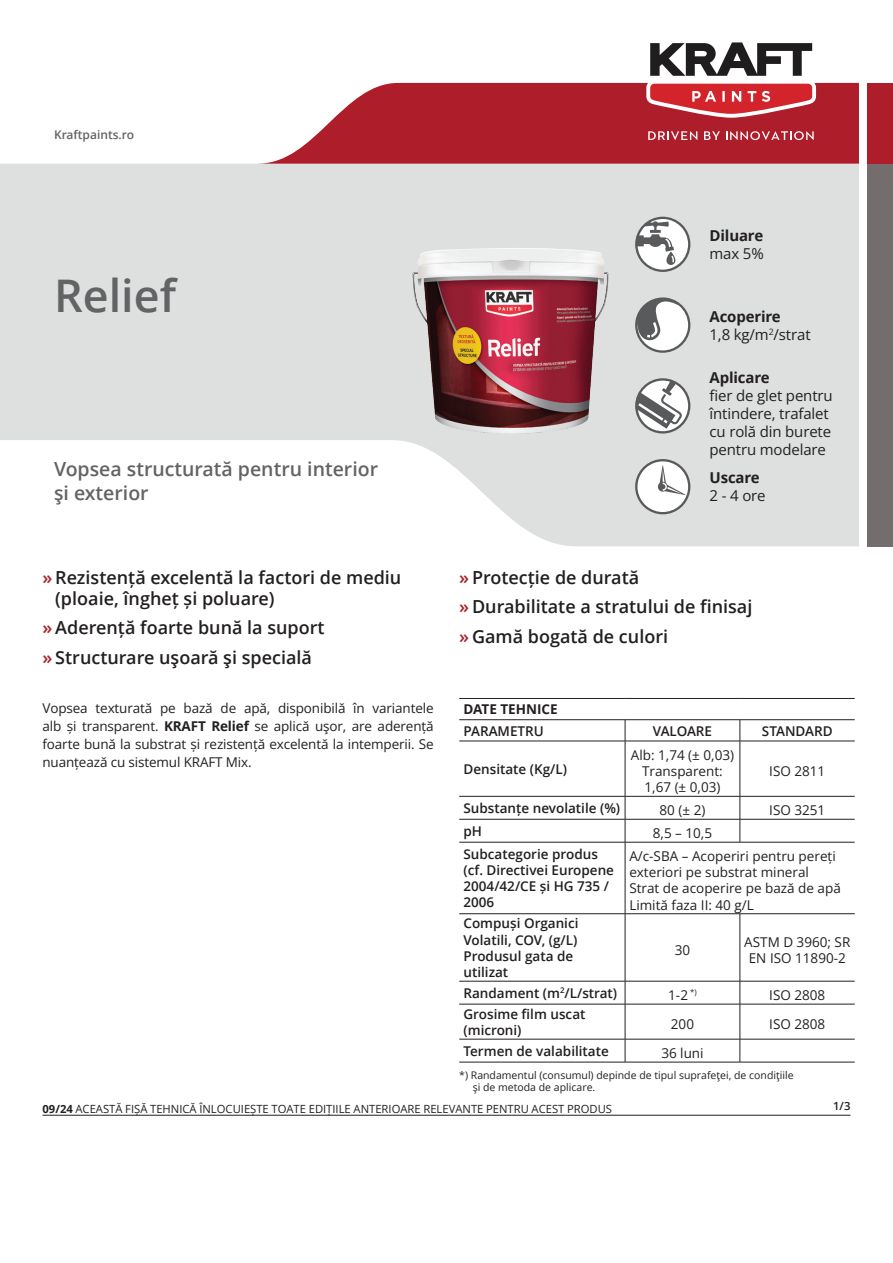
<style>
.page{position:relative;width:893px;height:1263px;background:#fff}
.page>*{position:absolute;margin:0;border:0;box-sizing:border-box;transform-origin:0 0}
.t1{font:600 45px "Open Sans";color:#636366}
.t2{font:600 19.5px/23.4px "Open Sans";color:#636366}
.t3{font:600 18px/29.5px "Open Sans";color:#231f20}
.t4{font:15px/18px "Open Sans";letter-spacing:-.01em;color:#231f20}
.t5{font:700 15px "Open Sans";letter-spacing:-.01em;color:#231f20}
.t6{font:13.5px/16.2px "Open Sans";color:#231f20;text-align:center}
.t7{font:600 13.5px/16.2px "Open Sans";color:#231f20}
.t8{font:700 13.5px "Open Sans";color:#231f20}
.t9{font:600 12px "Open Sans";color:#636366}
.t10{font:11.25px "Open Sans";color:#231f20}
.t11{font:600 11.25px "Open Sans";color:#231f20}
.t12{font:10.5px/12.6px "Open Sans";color:#231f20}
.s1{color:#a92228}
.s2{font-weight:700}
</style>
<div class="page">
<svg style="left:0;top:164px;width:859px;height:382px;fill:#dde0df"></svg>
<svg style="left:259px;top:83px;width:600px;height:81px;background:#b93d48"></svg>
<div style="left:867px;top:83px;width:26px;height:81px;background:#ae1d2a"></div>
<div style="left:867px;top:164px;width:26px;height:382px;background:#736e6d"></div>
<svg style="left:642px;top:42px;width:178px;height:80px"></svg>
<svg style="left:648px;top:131px;width:49px;height:9px"></svg>
<svg style="left:704px;top:131px;width:16px;height:9px"></svg>
<svg style="left:726px;top:131px;width:88px;height:9px"></svg>
<hr style="left:43px;top:1115px;width:807px;height:1px;background:#231f20">
<hr style="left:459px;top:698px;width:166px;height:1px;background:#231f20">
<hr style="left:625px;top:698px;width:115px;height:1px;background:#231f20">
<hr style="left:740px;top:698px;width:115px;height:1px;background:#231f20">
<hr style="left:459px;top:719px;width:166px;height:1px;background:#231f20">
<hr style="left:625px;top:719px;width:115px;height:1px;background:#231f20">
<svg style="left:625px;top:720px;width:1px;height:21px"></svg>
<hr style="left:740px;top:719px;width:115px;height:1px;background:#231f20">
<svg style="left:740px;top:720px;width:1px;height:21px"></svg>
<hr style="left:459px;top:741px;width:166px;height:1px;background:#231f20">
<hr style="left:625px;top:741px;width:115px;height:1px;background:#231f20">
<hr style="left:625px;top:741px;width:1px;height:55px;background:#231f20">
<hr style="left:740px;top:741px;width:115px;height:1px;background:#231f20">
<hr style="left:740px;top:741px;width:1px;height:55px;background:#231f20">
<hr style="left:459px;top:796px;width:166px;height:1px;background:#231f20">
<hr style="left:625px;top:796px;width:115px;height:1px;background:#231f20">
<hr style="left:740px;top:796px;width:115px;height:1px;background:#231f20">
<hr style="left:459px;top:819px;width:166px;height:1px;background:#231f20">
<hr style="left:625px;top:819px;width:115px;height:1px;background:#231f20">
<svg style="left:625px;top:796px;width:1px;height:46px"></svg>
<hr style="left:740px;top:819px;width:115px;height:1px;background:#231f20">
<svg style="left:740px;top:796px;width:1px;height:46px"></svg>
<hr style="left:459px;top:842px;width:166px;height:1px;background:#231f20">
<hr style="left:625px;top:842px;width:115px;height:1px;background:#231f20">
<hr style="left:625px;top:842px;width:1px;height:71px;background:#231f20">
<hr style="left:740px;top:842px;width:115px;height:1px;background:#231f20">
<hr style="left:459px;top:913px;width:166px;height:1px;background:#231f20">
<hr style="left:625px;top:913px;width:115px;height:1px;background:#231f20">
<hr style="left:625px;top:914px;width:1px;height:67px;background:#231f20">
<hr style="left:740px;top:913px;width:115px;height:1px;background:#231f20">
<hr style="left:740px;top:914px;width:1px;height:67px;background:#231f20">
<hr style="left:459px;top:981px;width:166px;height:1px;background:#231f20">
<hr style="left:625px;top:981px;width:115px;height:1px;background:#231f20">
<svg style="left:625px;top:981px;width:1px;height:23px"></svg>
<hr style="left:740px;top:981px;width:115px;height:1px;background:#231f20">
<svg style="left:740px;top:981px;width:1px;height:23px"></svg>
<hr style="left:459px;top:1004px;width:166px;height:1px;background:#231f20">
<hr style="left:625px;top:1004px;width:115px;height:1px;background:#231f20">
<hr style="left:625px;top:1004px;width:1px;height:35px;background:#231f20">
<hr style="left:740px;top:1004px;width:115px;height:1px;background:#231f20">
<hr style="left:740px;top:1004px;width:1px;height:35px;background:#231f20">
<hr style="left:459px;top:1039px;width:166px;height:1px;background:#231f20">
<hr style="left:625px;top:1039px;width:115px;height:1px;background:#231f20">
<svg style="left:625px;top:1039px;width:1px;height:23px"></svg>
<hr style="left:740px;top:1039px;width:115px;height:1px;background:#231f20">
<svg style="left:740px;top:1039px;width:1px;height:23px"></svg>
<hr style="left:459px;top:1062px;width:166px;height:1px;background:#231f20">
<hr style="left:625px;top:1062px;width:115px;height:1px;background:#231f20">
<hr style="left:740px;top:1062px;width:115px;height:1px;background:#231f20">
<svg style="left:638px;top:297px;width:52px;height:56px"></svg>
<svg style="left:635px;top:459px;width:55px;height:55px"></svg>
<svg style="left:638px;top:378px;width:52px;height:55px"></svg>
<svg style="left:638px;top:217px;width:52px;height:55px"></svg>
<img style="left:384px;top:214px;width:254px;height:254px">
<p class="t9" style="left:54px;top:126px;width:82px">Kraftpaints.ro</p>
<h1 class="t1" style="left:54px;top:265px;width:124px">Relief</h1>
<h2 class="t2" style="left:54px;top:457px;width:326px">Vopsea structurată pentru interior şi exterior</h2>
<h3 class="t3" style="left:55px;top:566px;width:348px;line-height:21px;text-indent:-13px"><span class="s1">»</span>Rezistență excelentă la factori de mediu (ploaie, îngheț și poluare)</h3>
<h3 class="t3" style="left:43px;top:612px;width:284px"><span class="s1">»</span>Aderență foarte bună la suport <span class="s1">»</span> Structurare uşoară şi specială</h3>
<p class="t6" style="left:43px;top:698px;width:393px;line-height:18px;text-align:justify">Vopsea texturată pe bază de apă, disponibilă în variantele alb și transparent. <span class="s2">KRAFT Relief</span> se aplică uşor, are aderență foarte bună la substrat și rezistență excelentă la intemperii. Se nuanțează cu sistemul KRAFT Mix.</p>
<p class="t5" style="left:709px;top:225px;width:55px">Diluare</p>
<p class="t4" style="left:709px;top:244px;width:56px">max 5%</p>
<p class="t4" style="left:709px;top:307px;width:103px"><span class="s2">Acoperire<br></span>1,8 kg/m<sup>2</sup>/strat</p>
<p class="t5" style="left:709px;top:367px;width:62px">Aplicare</p>
<p class="t4" style="left:709px;top:386px;width:125px">fier de glet pentru întindere, trafalet cu rolă din burete pentru modelare</p>
<p class="t5" style="left:709px;top:467px;width:52px">Uscare</p>
<p class="t4" style="left:709px;top:487px;width:58px">2 - 4 ore</p>
<h3 class="t3" style="left:459px;top:562px;width:295px"><span class="s1">»</span>Protecție de durată<br><span class="s1">»</span> Durabilitate a stratului de finisaj <span class="s1">»</span> Gamă bogată de culori</h3>
<p class="t8" style="left:463px;top:700px;width:96px">DATE TEHNICE</p>
<p class="t7" style="left:463px;top:722px;width:82px">PARAMETRU</p>
<p class="t7" style="left:653px;top:722px;width:61px">VALOARE</p>
<p class="t7" style="left:762px;top:722px;width:72px">STANDARD</p>
<p class="t7" style="left:463px;top:760px;width:105px">Densitate (Kg/L)</p>
<p class="t6" style="left:631px;top:746px;width:105px">Alb: 1,74 (± 0,03)<br>Transparent:<br>1,67 (± 0,03)</p>
<p class="t6" style="left:769px;top:762px;width:58px">ISO 2811</p>
<p class="t7" style="left:463px;top:800px;width:158px">Substanțe nevolatile (%)</p>
<p class="t6" style="left:660px;top:802px;width:47px">80 (± 2)</p>
<p class="t6" style="left:769px;top:802px;width:58px">ISO 3251</p>
<p class="t7" style="left:463px;top:823px;width:20px">pH</p>
<p class="t6" style="left:653px;top:825px;width:61px">8,5 – 10,5</p>
<p class="t7" style="left:463px;top:845px;width:152px">Subcategorie produs (cf. Directivei Europene<br>2004/42/CE și HG 735 /<br>2006</p>
<p class="t6" style="left:629px;top:847px;width:213px;text-align:left">A/c-SBA – Acoperiri pentru pereți exteriori pe substrat mineral<br>Strat de acoperire pe bază de apă<br>Limită faza II: 40 g/L</p>
<p class="t7" style="left:463px;top:915px;width:116px">Compuși Organici<br>Volatili, COV, (g/L)<br>Produsul gata de utilizat</p>
<p class="t6" style="left:675px;top:941px;width:17px">30</p>
<p class="t6" style="left:744px;top:933px;width:108px">ASTM D 3960; SR<br>EN ISO 11890-2</p>
<p class="t7" style="left:463px;top:984px;width:155px">Randament (m<sup>2</sup>/L/strat)</p>
<p class="t6" style="left:668px;top:986px;width:30px">1-2 <sup>*)</sup></p>
<p class="t6" style="left:769px;top:986px;width:58px">ISO 2808</p>
<p class="t7" style="left:463px;top:1005px;width:123px">Grosime film uscat (microni)</p>
<p class="t6" style="left:671px;top:1015px;width:25px">200</p>
<p class="t6" style="left:769px;top:1015px;width:58px">ISO 2808</p>
<p class="t7" style="left:463px;top:1042px;width:147px">Termen de valabilitate</p>
<p class="t6" style="left:661px;top:1044px;width:44px">36 luni</p>
<p class="t12" style="left:473px;top:1068px;width:322px;text-indent:-14px">*) Randamentul (consumul) depinde de tipul suprafeţei, de condiţiile şi de metoda de aplicare.</p>
<p class="t10" style="left:43px;top:1101px;width:571px"><span class="s2">09/24</span> ACEASTĂ FIȘĂ TEHNICĂ ÎNLOCUIEȘTE TOATE EDIȚIILE ANTERIOARE RELEVANTE PENTRU ACEST PRODUS</p>
<p class="t11" style="left:833px;top:1098px;width:19px">1/3</p>
</div>
